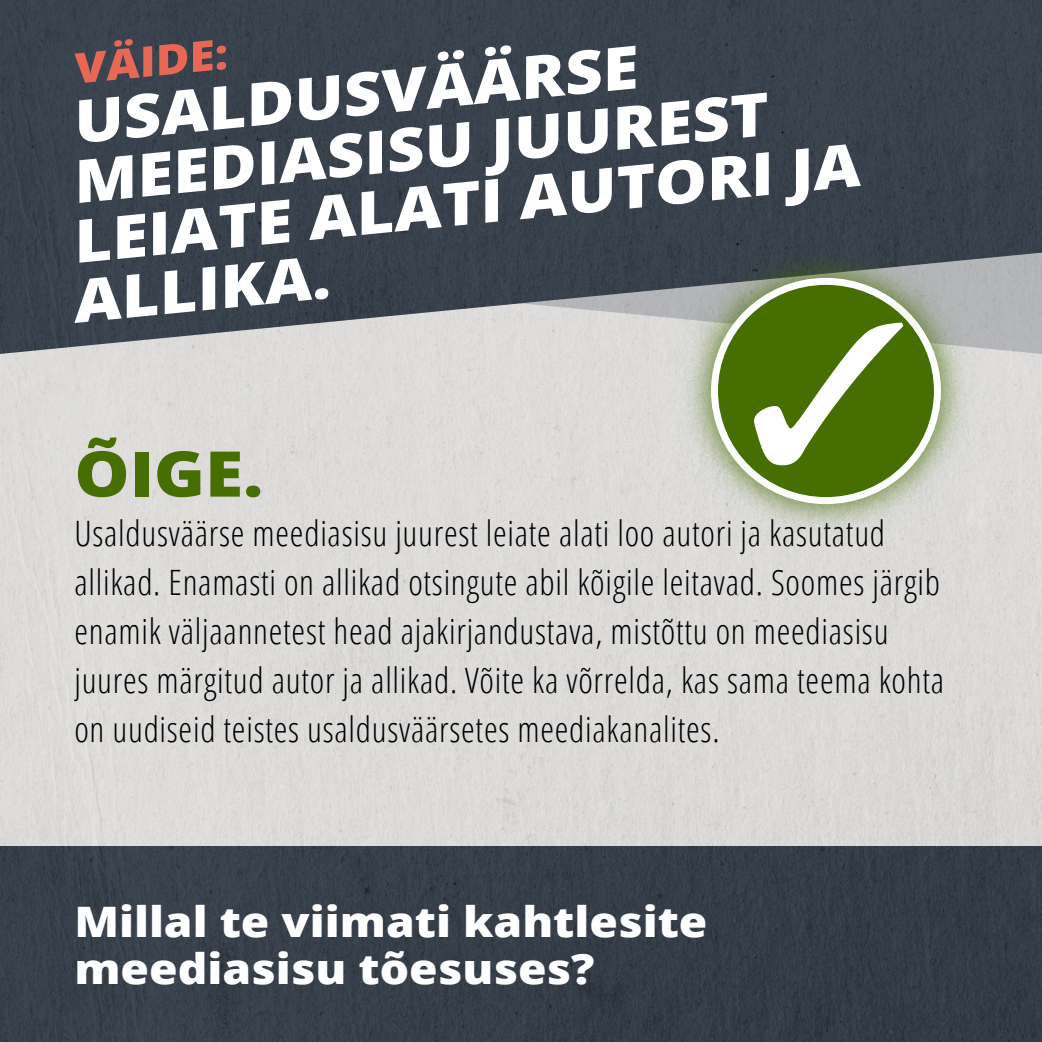
<style>
.page{position:relative;width:1042px;height:1042px;background:#dcdbda}
.page>*{position:absolute;margin:0;border:0;box-sizing:border-box;transform-origin:0 0}
._3_H3_VASTAUS_2{font:800 63px "Open Sans";color:#466e00;scale:1.1 1}
._2_H2_VÄITE{font:800 59.5px/59.1px "Open Sans";color:#fff;scale:1.1 1}
._4_1_pohdi{font:800 42px/47.1px "Open Sans";color:#fff;scale:1.1 1}
._2_H2_VÄITE-2{font:800 42px "Open Sans";color:#e86858;scale:1.1 1}
._5_SELITE{font:300 condensed 35px/49px "Open Sans";letter-spacing:.02em;color:#000}
</style>
<div class="page">
<svg style="left:0;top:0;width:1042px;height:354px;background:#444d56"></svg>
<div style="left:0;top:846px;width:1042px;height:196px;background:#363e48"></div>
<div style="left:661px;top:227px;width:331px;height:328px;background:#466e00;opacity:.5"></div>
<div style="left:682px;top:249px;width:287px;height:283px;background:#466e00;opacity:.5"></div>
<svg style="left:714px;top:281px;width:223px;height:219px;background:#7c984a"></svg>
<div style="left:711px;top:278px;width:230px;height:226px;border:7px solid #fff;border-radius:50%"></div>
<div style="left:726px;top:294px;width:204px;height:199px;background:#466e00;opacity:.5"></div>
<svg style="left:754px;top:322px;width:149px;height:143px;background:#72903d"></svg>
<h2 class="_2_H2_VÄITE-2" style="left:70px;top:37px;width:142px;rotate:-6deg">VÄIDE:</h2>
<h2 class="_2_H2_VÄITE" style="left:50px;top:93px;width:725px;text-indent:19px;rotate:-6deg">USALDUSVÄÄRSE<br>MEEDIASISU JUUREST<br>LEIATE ALATI AUTORI JA<br>ALLIKA.</h2>
<h3 class="_3_H3_VASTAUS_2" style="left:74px;top:426px;width:173px">ÕIGE.</h3>
<p class="_5_SELITE" style="left:74px;top:507px;width:871px">Usaldusväärse meediasisu juurest leiate alati loo autori ja kasutatud allikad. Enamasti on allikad otsingute abil kõigile leitavad. Soomes järgib enamik väljaannetest head ajakirjandustava, mistõttu on meediasisu juures märgitud autor ja allikad. Võite ka võrrelda, kas sama teema kohta on uudiseid teistes usaldusväärsetes meediakanalites.</p>
<p class="_4_1_pohdi" style="left:74px;top:896px;width:577px">Millal te viimati kahtlesite meediasisu tõesuses?</p>
</div>
